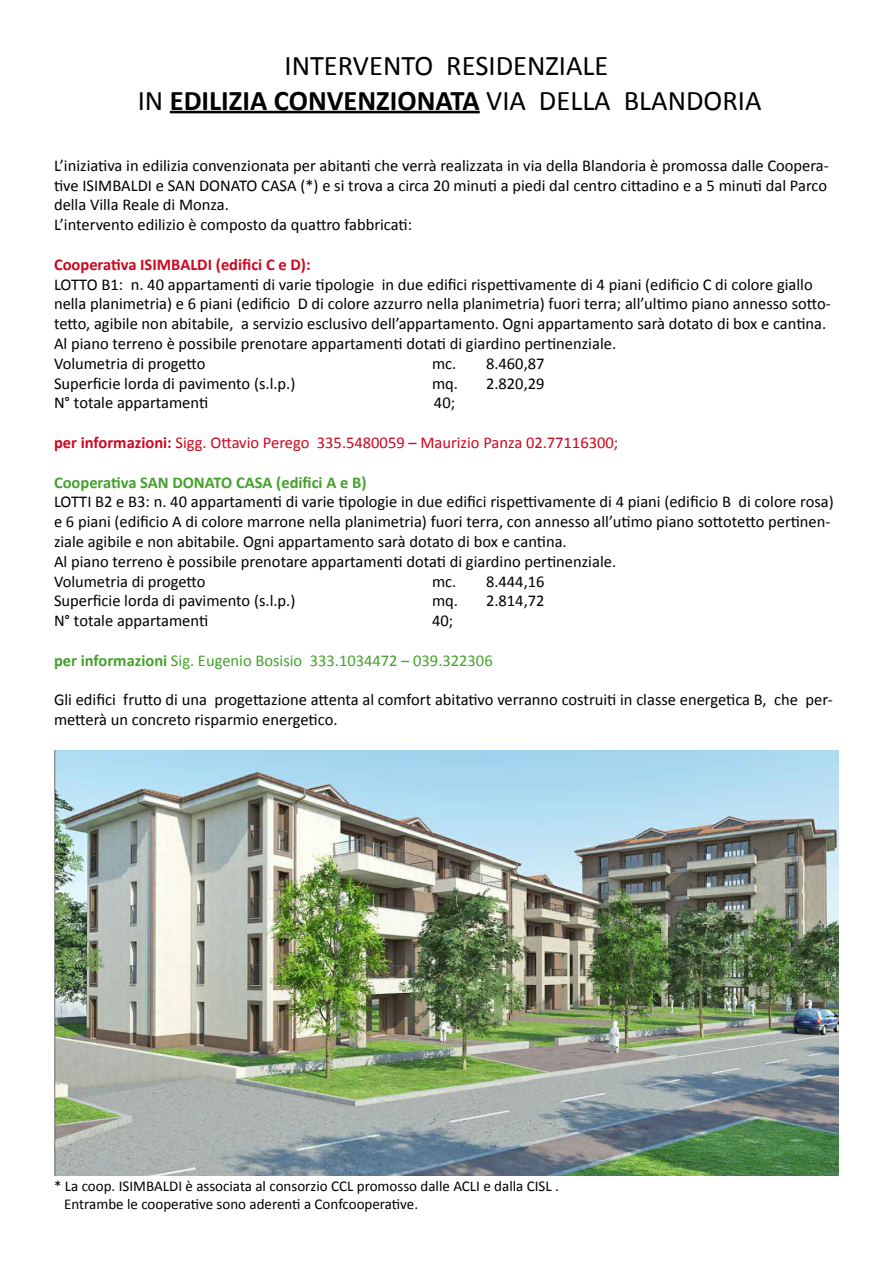
<style>
.page{position:relative;width:893px;height:1263px;background:#fff}
.page>*{position:absolute;margin:0;border:0;box-sizing:border-box;transform-origin:0 0}
.t1{font:28.5px/34.2px "Calibri";color:#000;text-align:center}
.t2{font:16.5px/19.8px "Calibri";color:#000}
.t3{font:16.5px "Calibri";color:#cd071e}
.t4{font:16.5px "Calibri";color:#44a12b}
.t5{font:700 16.5px "Calibri";color:#44a12b}
.t6{font:700 16.5px "Calibri";color:#cd071e}
.t7{font:15px/18px "Calibri";color:#000}
.s1{font-weight:700}
</style>
<div class="page">
<hr style="left:170px;top:111px;width:310px;height:2px;background:#000">
<img style="left:54px;top:750px;width:785px;height:425px">
<h1 class="t1" style="left:138px;top:47px;width:625px">INTERVENTO RESIDENZIALE<br>IN <span class="s1">EDILIZIA CONVENZIONATA</span> VIA DELLA BLANDORIA</h1>
<p class="t2" style="left:54px;top:155px;width:776px">L’iniziativa in edilizia convenzionata per abitanti che verrà realizzata in via della Blandoria è promossa dalle Coopera&shy;tive ISIMBALDI e SAN DONATO CASA (*) e si trova a circa 20 minuti a piedi dal centro cittadino e a 5 minuti dal Parco della Villa Reale di Monza.<br>L’intervento edilizio è composto da quattro fabbricati:</p>
<p class="t6" style="left:54px;top:254px;width:258px">Cooperativa ISIMBALDI (edifici C e D):</p>
<p class="t2" style="left:54px;top:273px;width:778px">LOTTO B1: n. 40 appartamenti di varie tipologie in due edifici rispettivamente di 4 piani (edificio C di colore giallo nella planimetria) e 6 piani (edificio D di colore azzurro nella planimetria) fuori terra; all’ultimo piano annesso sotto&shy;tetto, agibile non abitabile, a servizio esclusivo dell’appartamento. Ogni appartamento sarà dotato di box e cantina.<br>Al piano terreno è possibile prenotare appartamenti dotati di giardino pertinenziale.<br>Volumetria di progetto</p>
<p class="t2" style="left:432px;top:353px;width:114px">mc. 8.460,87</p>
<p class="t2" style="left:54px;top:372px;width:243px">Superficie lorda di pavimento (s.l.p.)</p>
<p class="t2" style="left:432px;top:372px;width:114px">mq. 2.820,29</p>
<p class="t2" style="left:54px;top:392px;width:156px">N° totale appartamenti</p>
<p class="t2" style="left:434px;top:392px;width:23px">40;</p>
<p class="t3" style="left:54px;top:432px;width:566px"><span class="s1">per informazioni:</span> Sigg. Ottavio Perego 335.5480059 – Maurizio Panza 02.77116300;</p>
<p class="t5" style="left:54px;top:472px;width:314px">Cooperativa SAN DONATO CASA (edifici A e B)</p>
<p class="t2" style="left:54px;top:491px;width:781px">LOTTI B2 e B3: n. 40 appartamenti di varie tipologie in due edifici rispettivamente di 4 piani (edificio B di colore rosa) e 6 piani (edificio A di colore marrone nella planimetria) fuori terra, con annesso all’utimo piano sottotetto pertinen&shy;ziale agibile e non abitabile. Ogni appartamento sarà dotato di box e cantina.<br>Al piano terreno è possibile prenotare appartamenti dotati di giardino pertinenziale.<br>Volumetria di progetto</p>
<p class="t2" style="left:432px;top:570px;width:114px">mc. 8.444,16</p>
<p class="t2" style="left:54px;top:590px;width:243px">Superficie lorda di pavimento (s.l.p.)</p>
<p class="t2" style="left:432px;top:590px;width:114px">mq. 2.814,72</p>
<p class="t2" style="left:54px;top:610px;width:156px">N° totale appartamenti</p>
<p class="t2" style="left:432px;top:610px;width:23px">40;</p>
<p class="t4" style="left:54px;top:650px;width:440px"><span class="s1">per informazioni</span> Sig. Eugenio Bosisio 333.1034472 – 039.322306</p>
<p class="t2" style="left:54px;top:689px;width:780px">Gli edifici frutto di una progettazione attenta al comfort abitativo verranno costruiti in classe energetica B, che per&shy;metterà un concreto risparmio energetico.</p>
<p class="t7" style="left:64px;top:1176px;width:496px;text-indent:-10px">* La coop. ISIMBALDI è associata al consorzio CCL promosso dalle ACLI e dalla CISL .<br>Entrambe le cooperative sono aderenti a Confcooperative.</p>
</div>
